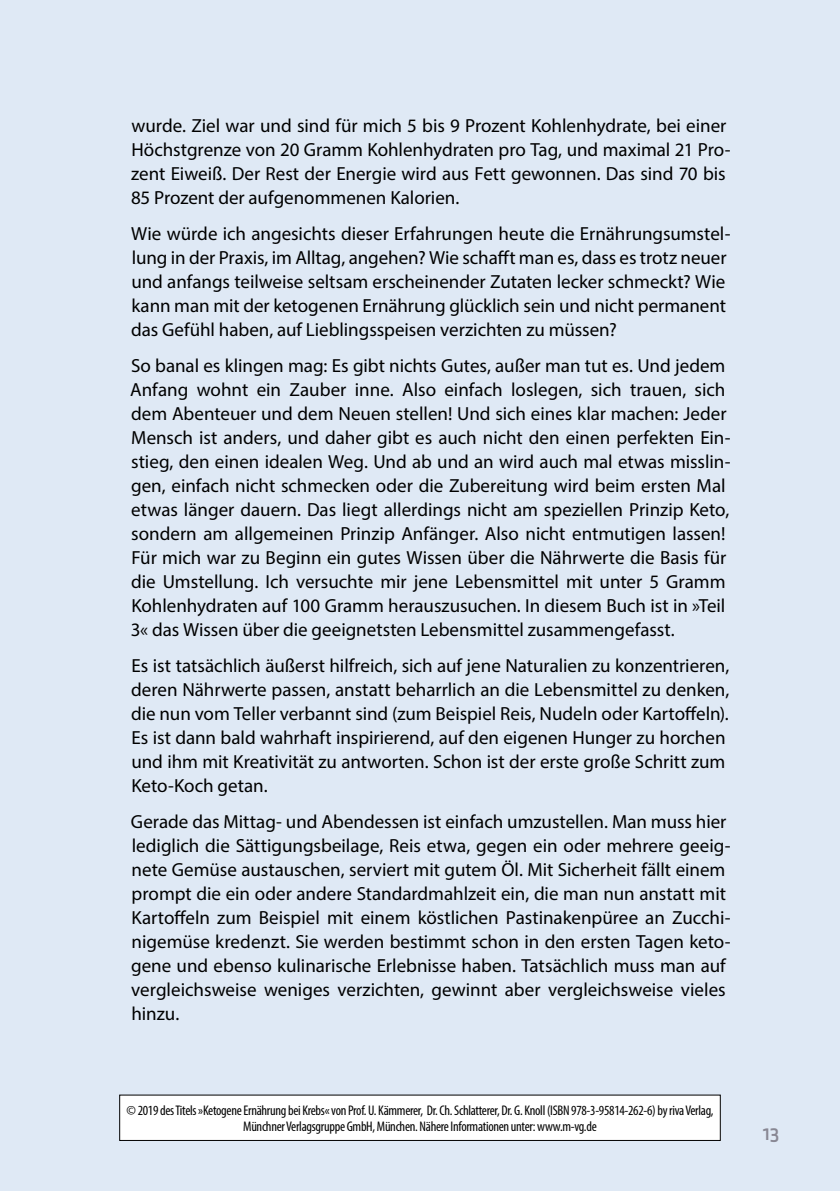
<style>
.page{position:relative;width:840px;height:1191px;background:#fff}
.page>*{position:absolute;margin:0;border:0;box-sizing:border-box;transform-origin:0 0}
.F1_-_Fließsatz__Body{font:19px/24px "Myriad Pro";color:#000}
.t1{font:500 19px "Notes";color:#888793}
.t2{font:condensed 14px/16.8px "Myriad Pro";letter-spacing:-.02em;color:#000;text-align:center}
</style>
<div class="page">
<div style="left:0;top:0;width:839px;height:1191px;background:#dfe9f5"></div>
<div style="left:120px;top:1095px;width:600px;height:45px;background:#fff"></div>
<div style="left:119px;top:1094px;width:601px;height:47px;border:1px solid #000"></div>
<p class="F1_-_Fließsatz__Body" style="left:131px;top:113px;width:600px">wurde. Ziel war und sind für mich 5 bis 9 Prozent Kohlenhydrate, bei einer Höchstgrenze von 20 Gramm Kohlenhydraten pro Tag, und maximal 21 Pro&shy;zent Eiweiß. Der Rest der Energie wird aus Fett gewonnen. Das sind 70 bis 85 Prozent der aufgenommenen Kalorien.</p>
<p class="F1_-_Fließsatz__Body" style="left:131px;top:221px;width:600px">Wie würde ich angesichts dieser Erfahrungen heute die Ernährungsumstel&shy;lung in der Praxis, im Alltag, angehen? Wie schafft man es, dass es trotz neuer und anfangs teilweise seltsam erscheinender Zutaten lecker schmeckt? Wie kann man mit der ketogenen Ernährung glücklich sein und nicht permanent das Gefühl haben, auf Lieblingsspeisen verzichten zu müssen?</p>
<p class="F1_-_Fließsatz__Body" style="left:130px;top:353px;width:601px">So banal es klingen mag: Es gibt nichts Gutes, außer man tut es. Und jedem Anfang wohnt ein Zauber inne. Also einfach loslegen, sich trauen, sich dem Abenteuer und dem Neuen stellen! Und sich eines klar machen: Jeder Mensch ist anders, und daher gibt es auch nicht den einen perfekten Ein&shy;stieg, den einen idealen Weg. Und ab und an wird auch mal etwas misslin&shy;gen, einfach nicht schmecken oder die Zubereitung wird beim ersten Mal etwas länger dauern. Das liegt allerdings nicht am speziellen Prinzip Keto, sondern am allgemeinen Prinzip Anfänger. Also nicht entmutigen lassen!<br>Für mich war zu Beginn ein gutes Wissen über die Nährwerte die Basis für die Umstellung. Ich versuchte mir jene Lebensmittel mit unter 5 Gramm Kohlenhydraten auf 100 Gramm herauszusuchen. In diesem Buch ist in »Teil 3« das Wissen über die geeignetsten Lebensmittel zusammengefasst.</p>
<p class="F1_-_Fließsatz__Body" style="left:131px;top:653px;width:599px">Es ist tatsächlich äußerst hilfreich, sich auf jene Naturalien zu konzentrieren, deren Nährwerte passen, anstatt beharrlich an die Lebensmittel zu denken, die nun vom Teller verbannt sind (zum Beispiel Reis, Nudeln oder Kartoffeln).<br>Es ist dann bald wahrhaft inspirierend, auf den eigenen Hunger zu horchen und ihm mit Kreativität zu antworten. Schon ist der erste große Schritt zum Keto-Koch getan.</p>
<p class="F1_-_Fließsatz__Body" style="left:131px;top:809px;width:601px">Gerade das Mittag- und Abendessen ist einfach umzustellen. Man muss hier lediglich die Sättigungsbeilage, Reis etwa, gegen ein oder mehrere geeig&shy;nete Gemüse austauschen, serviert mit gutem Öl. Mit Sicherheit fällt einem prompt die ein oder andere Standardmahlzeit ein, die man nun anstatt mit Kartoffeln zum Beispiel mit einem köstlichen Pastinakenpüree an Zucchi&shy;nigemüse kredenzt. Sie werden bestimmt schon in den ersten Tagen keto&shy;gene und ebenso kulinarische Erlebnisse haben. Tatsächlich muss man auf vergleichsweise weniges verzichten, gewinnt aber vergleichsweise vieles hinzu.</p>
<p class="t2" style="left:126px;top:1101px;width:588px">© 2019 des Titels »Ketogene Ernährung bei Krebs« von Prof. U. Kämmerer, Dr. Ch. Schlatterer, Dr. G. Knoll (ISBN 978-3-95814-262-6) by riva Verlag,<br>Münchner Verlagsgruppe GmbH, München. Nähere Informationen unter: www.m-vg.de</p>
<p class="t1" style="left:762px;top:1123px;width:18px">13</p>
</div>
